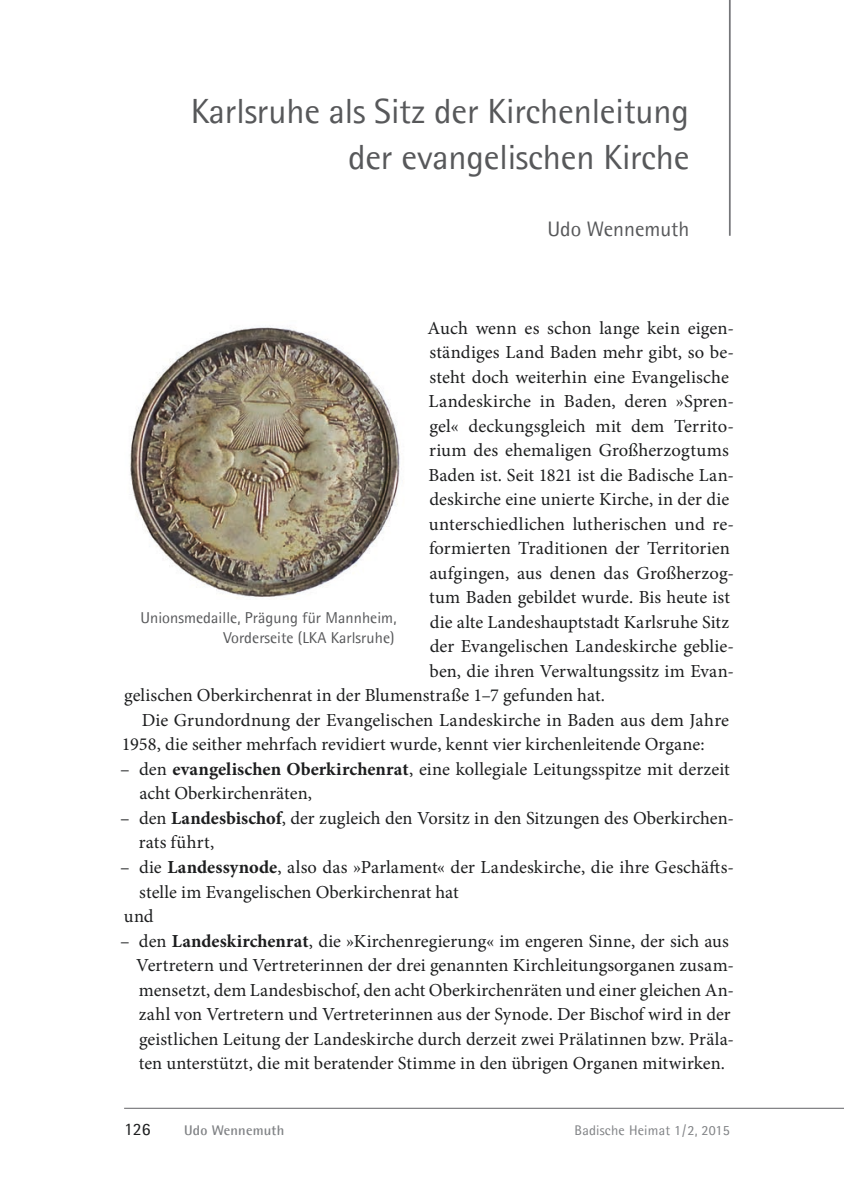
<style>
.page{position:relative;width:844px;height:1191px;background:#fff}
.page>*{position:absolute;margin:0;border:0;box-sizing:border-box;transform-origin:0 0}
.t1{font:35px/45.5px "Agfa Rotis Semisans";letter-spacing:-.005em;color:#57585a;text-align:right}
.t2{font:21px "Agfa Rotis Semisans";color:#57585a}
.t3{font:18.38px/24.5px "Minion Pro";color:#1d1e1f}
.t4{font:17.5px "Agfa Rotis Semisans";color:#1d1e1f}
.t5{font:15.75px/20.1px "Agfa Rotis Semisans";letter-spacing:.005em;color:#57585a;text-align:right}
.t6{font:14px "Agfa Rotis Semisans";letter-spacing:.015em;color:#808285}
.t7{font:700 14px "Agfa Rotis Semisans";letter-spacing:.015em;color:#808285}
.s1{font-weight:700}
</style>
<div class="page">
<hr style="left:124px;top:1108px;width:719px;height:1px;background:#636366">
<hr style="left:728px;top:0;width:2px;height:236px;background:#757679">
<img style="left:130px;top:327px;width:270px;height:270px">
<p class="t1" style="left:191px;top:88px;width:500px">Karlsruhe als Sitz der Kirchenleitung der evangelischen Kirche</p>
<p class="t2" style="left:547px;top:216px;width:143px">Udo Wennemuth</p>
<p class="t3" style="left:427px;top:317px;width:308px">Auch wenn es schon lange kein eigen-</p>
<p class="t3" style="left:429px;top:342px;width:306px">ständiges Land Baden mehr gibt, so be-</p>
<p class="t3" style="left:429px;top:366px;width:301px">steht doch weiterhin eine Evangelische</p>
<p class="t3" style="left:428px;top:391px;width:307px">Landeskirche in Baden, deren »Spren-</p>
<p class="t3" style="left:429px;top:415px;width:306px">gel« deckungsgleich mit dem Territo-</p>
<p class="t3" style="left:429px;top:439px;width:301px">rium des ehemaligen Großherzogtums</p>
<p class="t3" style="left:428px;top:464px;width:307px">Baden ist. Seit 1821 ist die Badische Lan-</p>
<p class="t3" style="left:429px;top:489px;width:301px">deskirche eine unierte Kirche, in der die</p>
<p class="t3" style="left:429px;top:513px;width:306px">unterschiedlichen lutherischen und re-</p>
<p class="t3" style="left:429px;top:538px;width:302px">formierten Traditionen der Territorien</p>
<p class="t3" style="left:429px;top:562px;width:306px">aufgingen, aus denen das Großherzog-</p>
<p class="t3" style="left:429px;top:587px;width:302px">tum Baden gebildet wurde. Bis heute ist</p>
<p class="t3" style="left:429px;top:611px;width:301px">die alte Landeshauptstadt Karlsruhe Sitz</p>
<p class="t3" style="left:429px;top:636px;width:306px">der Evangelischen Landeskirche geblie-</p>
<p class="t3" style="left:429px;top:660px;width:306px">ben, die ihren Verwaltungssitz im Evan-</p>
<p class="t3" style="left:124px;top:685px;width:482px">gelischen Oberkirchenrat in der Blumenstraße 1–7 gefunden hat.</p>
<p class="t3" style="left:142px;top:709px;width:588px">Die Grundordnung der Evangelischen Landeskirche in Baden aus dem Jahre</p>
<p class="t3" style="left:122px;top:734px;width:584px">1958, die seither mehrfach revidiert wurde, kennt vier kirchenleitende Organe:</p>
<p class="t3" style="left:139px;top:758px;width:592px;text-indent:-19px">– den <span class="s1">evangelischen Oberkirchenrat</span>, eine kollegiale Leitungsspitze mit derzeit acht Oberkirchenräten,</p>
<p class="t3" style="left:139px;top:807px;width:596px;text-indent:-19px">– den <span class="s1">Landesbischof</span>, der zugleich den Vorsitz in den Sitzungen des Oberkirchen&shy;rats führt,</p>
<p class="t3" style="left:120px;top:856px;width:615px">– die <span class="s1">Landessynode</span>, also das »Parlament« der Landeskirche, die ihre Geschäfts-</p>
<p class="t3" style="left:139px;top:881px;width:321px">stelle im Evangelischen Oberkirchenrat hat</p>
<p class="t3" style="left:124px;top:905px;width:31px">und</p>
<p class="t3" style="left:136px;top:930px;width:599px;text-indent:-16px">– den <span class="s1">Landeskirchenrat</span>, die »Kirchenregierung« im engeren Sinne, der sich aus Vertretern und Vertreterinnen der drei genannten Kirchleitungsorganen zusam&shy;mensetzt, dem Landesbischof, den acht Oberkirchenräten und einer gleichen An&shy;zahl von Vertretern und Vertreterinnen aus der Synode. Der Bischof wird in der geistlichen Leitung der Landeskirche durch derzeit zwei Prälatinnen bzw. Präla&shy;ten unterstützt, die mit beratender Stimme in den übrigen Organen mitwirken.</p>
<p class="t5" style="left:140px;top:607px;width:257px">Unionsmedaille, Prägung für Mannheim,<br>Vorderseite (LKA Karlsruhe)</p>
<p class="t4" style="left:124px;top:1118px;width:28px">126</p>
<p class="t7" style="left:184px;top:1121px;width:102px">Udo Wennemuth</p>
<p class="t6" style="left:574px;top:1121px;width:157px">Badische Heimat 1 / 2, 2015</p>
</div>
